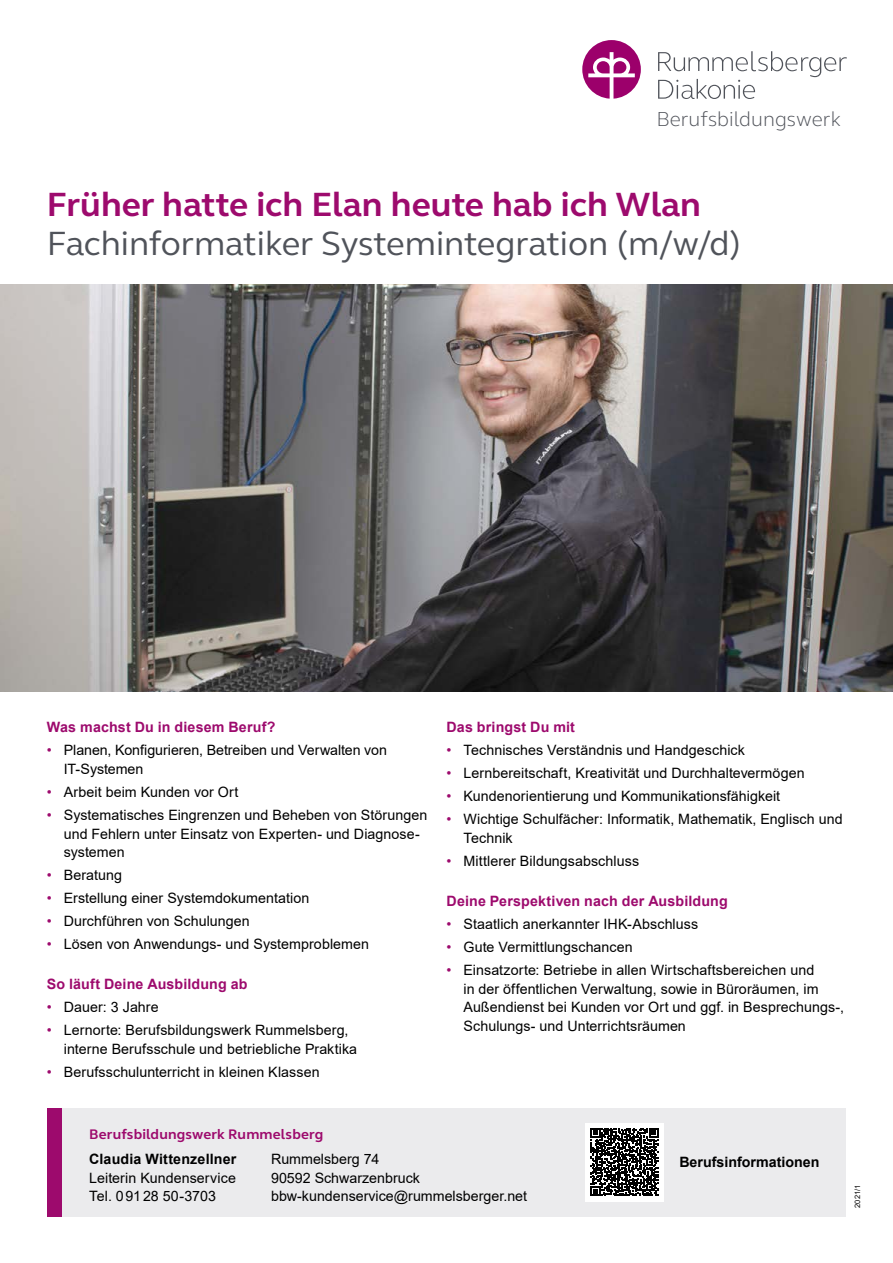
<style>
.page{position:relative;width:893px;height:1263px;background:#fff}
.page>*{position:absolute;margin:0;border:0;box-sizing:border-box;transform-origin:0 0}
.t1{font:34.5px "FS Elliot";color:#50535a}
.t2{font:700 34.5px "FS Elliot";color:#9d0a6d}
.t3{font:300 20.85px "FS Elliot";color:#50535a}
.t4{font:14.25px/18.8px "Arial";letter-spacing:.005em;color:#000}
.t5{font:700 14.25px "Arial";letter-spacing:.01em;color:#9d0a6d}
.t6{font:700 14.25px "Arial";color:#000}
.t7{font:700 14.25px "FS Elliot";letter-spacing:.01em;color:#9d0a6d}
.t8{font:7.5px "Arial";color:#000}
.s1{color:#9d0a6d}
</style>
<div class="page">
<svg style="left:658px;top:51px;width:189px;height:48px"></svg>
<svg style="left:582px;top:40px;width:59px;height:59px"></svg>
<img style="left:0;top:285px;width:893px;height:407px">
<div style="left:62px;top:1108px;width:784px;height:108px;background:#ebebed"></div>
<div style="left:47px;top:1108px;width:15px;height:108px;background:#9d0a6d"></div>
<div style="left:585px;top:1122px;width:79px;height:79px;background:#fff"></div>
<svg style="left:591px;top:1128px;width:67px;height:68px"></svg>
<h2 class="t3" style="left:656px;top:105px;width:186px">Berufsbildungswerk</h2>
<h1 class="t2" style="left:47px;top:181px;width:656px">Früher hatte ich Elan heute hab ich Wlan</h1>
<h1 class="t1" style="left:47px;top:220px;width:696px">Fachinformatiker Systemintegration (m/w/d)</h1>
<p class="t5" style="left:47px;top:717px;width:230px">Was machst Du in diesem Beruf?</p>
<p class="t4" style="left:64px;top:740px;width:325px;text-indent:-17px"><span class="s1">•</span> Planen, Konfigurieren, Betreiben und Verwalten von<br>IT-Systemen</p>
<p class="t4" style="left:47px;top:782px;width:193px"><span class="s1">•</span> Arbeit beim Kunden vor Ort</p>
<p class="t4" style="left:64px;top:805px;width:365px;text-indent:-17px"><span class="s1">•</span> Systematisches Eingrenzen und Beheben von Störungen und Fehlern unter Einsatz von Experten- und Diagnose&shy;systemen</p>
<p class="t4" style="left:47px;top:866px;width:77px"><span class="s1">•</span> Beratung</p>
<p class="t4" style="left:47px;top:889px;width:264px"><span class="s1">•</span> Erstellung einer Systemdokumentation</p>
<p class="t4" style="left:47px;top:912px;width:204px"><span class="s1">•</span> Durchführen von Schulungen</p>
<p class="t4" style="left:47px;top:935px;width:324px"><span class="s1">•</span> Lösen von Anwendungs- und Systemproblemen</p>
<p class="t5" style="left:47px;top:974px;width:202px">So läuft Deine Ausbildung ab</p>
<p class="t4" style="left:47px;top:998px;width:113px"><span class="s1">•</span> Dauer: 3 Jahre</p>
<p class="t4" style="left:64px;top:1021px;width:295px;text-indent:-17px"><span class="s1">•</span> Lernorte: Berufsbildungswerk Rummelsberg, interne Berufsschule und betriebliche Praktika</p>
<p class="t4" style="left:47px;top:1062px;width:274px"><span class="s1">•</span> Berufsschulunterricht in kleinen Klassen</p>
<p class="t5" style="left:446px;top:717px;width:130px">Das bringst Du mit</p>
<p class="t4" style="left:446px;top:740px;width:300px"><span class="s1">•</span> Technisches Verständnis und Handgeschick</p>
<p class="t4" style="left:446px;top:763px;width:360px"><span class="s1">•</span> Lernbereitschaft, Kreativität und Durchhaltevermögen</p>
<p class="t4" style="left:446px;top:786px;width:335px"><span class="s1">•</span> Kundenorientierung und Kommunikationsfähigkeit</p>
<p class="t4" style="left:463px;top:809px;width:381px;text-indent:-17px"><span class="s1">•</span> Wichtige Schulfächer: Informatik, Mathematik, Englisch und<br>Technik</p>
<p class="t4" style="left:446px;top:851px;width:194px"><span class="s1">•</span> Mittlerer Bildungsabschluss</p>
<p class="t5" style="left:446px;top:891px;width:283px">Deine Perspektiven nach der Ausbildung</p>
<p class="t4" style="left:446px;top:914px;width:253px"><span class="s1">•</span> Staatlich anerkannter IHK-Abschluss</p>
<p class="t4" style="left:446px;top:937px;width:188px"><span class="s1">•</span> Gute Vermittlungschancen</p>
<p class="t4" style="left:463px;top:960px;width:382px;text-indent:-17px"><span class="s1">•</span> Einsatzorte: Betriebe in allen Wirtschaftsbereichen und<br>in der öffentlichen Verwaltung, sowie in Büroräumen, im Außendienst bei Kunden vor Ort und ggf. in Besprechungs-, Schulungs- und Unterrichtsräumen</p>
<p class="t7" style="left:89px;top:1124px;width:236px">Berufsbildungswerk Rummelsberg</p>
<p class="t6" style="left:89px;top:1149px;width:149px">Claudia Wittenzellner</p>
<p class="t4" style="left:89px;top:1168px;width:148px">Leiterin Kundenservice<br>Tel. 09128 50-3703</p>
<p class="t4" style="left:271px;top:1149px;width:258px">Rummelsberg 74<br>90592 Schwarzenbruck bbw-kundenservice@rummelsberger.net</p>
<p class="t6" style="left:679px;top:1152px;width:142px">Berufsinformationen</p>
<p class="t8" style="left:852px;top:1208px;width:24px;rotate:-90deg">2021/1</p>
</div>
